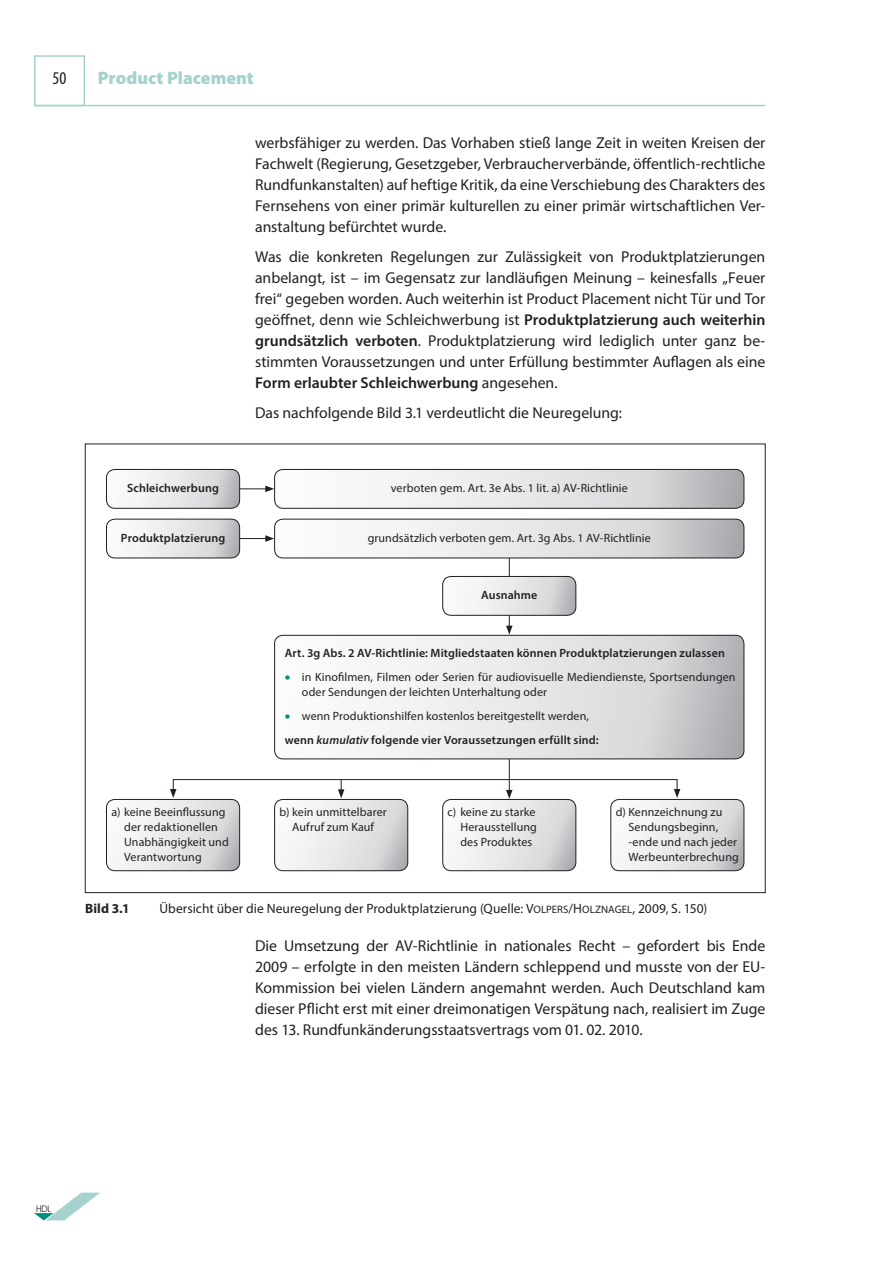
<style>
.page{position:relative;width:893px;height:1263px;background:#fff}
.page>*{position:absolute;margin:0;border:0;box-sizing:border-box;transform-origin:0 0}
.t1{font:900 18px "Myriad Pro";color:#a5d2cd}
.t2{font:condensed 18px "Myriad Pro";color:#231f20}
.t3{font:15.75px/21px "Myriad Pro";letter-spacing:-.005em;color:#231f20;text-align:justify}
.t4{font:13.5px "Myriad Pro";letter-spacing:.005em;color:#231f20}
.t5{font:700 13.5px "Myriad Pro";color:#231f20}
.t6{font:12px/15px "Myriad Pro";letter-spacing:.01em;color:#231f20}
.t7{font:600 12px "Myriad Pro";letter-spacing:.01em;color:#231f20}
.t8{font:9px "Avant Garde IT Cby BT";color:#231f20}
.s1{font-weight:600}
.s2{color:#008e7e}
.s3{font-weight:600;font-style:italic}
.s4{font-family:"Myriad Pro Regular SC800"}
.s5{font-family:"Myriad Pro Regular SC800";font-size:10.8px}
</style>
<div class="page">
<div style="left:34px;top:55px;width:51px;height:51px;border:2px solid #a5d2cd"></div>
<hr style="left:34px;top:105px;width:731px;height:1px;background:#a5d2cd">
<svg style="left:34px;top:1192px;width:66px;height:28px"></svg>
<hr style="left:509px;top:545px;width:1px;height:83px;background:#231f20">
<svg style="left:506px;top:626px;width:7px;height:9px"></svg>
<hr style="left:509px;top:759px;width:1px;height:33px;background:#231f20">
<svg style="left:275px;top:635px;width:469px;height:124px"></svg>
<div style="left:274px;top:635px;width:470px;height:124px;border:1px solid #231f20;border-radius:9px"></div>
<div style="left:173px;top:779px;width:504px;height:12px;border:1px solid #231f20"></div>
<svg style="left:275px;top:779px;width:133px;height:92px"></svg>
<div style="left:274px;top:799px;width:134px;height:72px;border:1px solid #231f20;border-radius:9px"></div>
<svg style="left:106px;top:789px;width:134px;height:82px"></svg>
<div style="left:106px;top:799px;width:134px;height:72px;border:1px solid #231f20;border-radius:9px"></div>
<svg style="left:443px;top:790px;width:133px;height:81px"></svg>
<div style="left:442px;top:799px;width:134px;height:72px;border:1px solid #231f20;border-radius:9px"></div>
<svg style="left:611px;top:789px;width:133px;height:82px"></svg>
<div style="left:611px;top:799px;width:133px;height:72px;border:1px solid #231f20;border-radius:9px"></div>
<svg style="left:443px;top:576px;width:133px;height:39px"></svg>
<div style="left:442px;top:576px;width:134px;height:39px;border:1px solid #231f20;border-radius:9px"></div>
<hr style="left:220px;top:538px;width:48px;height:1px;background:#231f20">
<svg style="left:265px;top:519px;width:479px;height:39px"></svg>
<svg style="left:106px;top:519px;width:134px;height:39px"></svg>
<div style="left:106px;top:519px;width:134px;height:39px;border:1px solid #231f20;border-radius:9px"></div>
<hr style="left:220px;top:489px;width:48px;height:1px;background:#231f20">
<svg style="left:265px;top:469px;width:479px;height:39px"></svg>
<svg style="left:106px;top:469px;width:134px;height:39px"></svg>
<div style="left:106px;top:469px;width:134px;height:39px;border:1px solid #231f20;border-radius:9px"></div>
<p class="t2" style="left:53px;top:67px;width:15px">50</p>
<p class="t1" style="left:98px;top:66px;width:158px">Product Placement</p>
<p class="t3" style="left:255px;top:132px;width:512px">werbsfähiger zu werden. Das Vorhaben stieß lange Zeit in weiten Kreisen der Fachwelt (Regierung, Gesetzgeber, Verbraucherverbände, öffentlich-rechtliche Rundfunkanstalten) auf heftige Kritik, da eine Verschiebung des Charakters des Fernsehens von einer primär kulturellen zu einer primär wirtschaftlichen Ver&shy;anstaltung befürchtet wurde.</p>
<p class="t3" style="left:255px;top:246px;width:512px">Was die konkreten Regelungen zur Zulässigkeit von Produktplatzierungen anbelangt, ist – im Gegensatz zur landläufigen Meinung – keinesfalls „Feuer frei“ gegeben worden. Auch weiterhin ist Product Placement nicht Tür und Tor geöffnet, denn wie Schleichwerbung ist <span class="s1">Produktplatzierung auch weiterhin grundsätzlich verboten</span>. Produktplatzierung wird lediglich unter ganz be&shy;stimmten Voraussetzungen und unter Erfüllung bestimmter Auflagen als eine <span class="s1">Form erlaubter Schleichwerbung</span> angesehen.</p>
<p class="t3" style="left:255px;top:402px;width:369px">Das nachfolgende Bild 3.1 verdeutlicht die Neuregelung:</p>
<p class="t7" style="left:127px;top:480px;width:93px">Schleichwerbung</p>
<p class="t6" style="left:391px;top:480px;width:238px">verboten gem. Art. 3e Abs. 1 lit. a) AV-Richtlinie</p>
<p class="t7" style="left:121px;top:530px;width:106px">Produktplatzierung</p>
<p class="t6" style="left:368px;top:530px;width:285px">grundsätzlich verboten gem. Art. 3g Abs. 1 AV-Richtlinie</p>
<p class="t7" style="left:481px;top:587px;width:58px">Ausnahme</p>
<p class="t7" style="left:285px;top:645px;width:441px">Art. 3g Abs. 2 AV-Richtlinie: Mitgliedstaaten können Produktplatzierungen zulassen</p>
<p class="t6" style="left:302px;top:669px;width:435px;text-indent:-17px"><span class="s2">•</span> in Kinofilmen, Filmen oder Serien für audiovisuelle Mediendienste, Sportsendungen oder Sendungen der leichten Unterhaltung oder</p>
<p class="t6" style="left:285px;top:704px;width:315px;line-height:24px"><span class="s2">•</span> wenn Produktionshilfen kostenlos bereitgestellt werden, <span class="s1">wenn</span> <span class="s3">kumulativ</span> <span class="s1">folgende vier Voraussetzungen erfüllt sind:</span></p>
<p class="t6" style="left:124px;top:805px;width:106px;text-indent:-13px">a) keine Beeinflussung der redaktionellen<br>Unabhängigkeit und<br>Verantwortung</p>
<p class="t6" style="left:460px;top:805px;width:78px;text-indent:-13px">c) keine zu starke<br>Herausstellung des Produktes</p>
<p class="t6" style="left:628px;top:805px;width:112px;text-indent:-13px">d) Kennzeichnung zu<br>Sendungsbeginn, ‑ende und nach jeder<br>Werbeunterbrechung</p>
<p class="t6" style="left:279px;top:805px;width:109px;text-align:center">b) kein unmittelbarer<br>Aufruf zum Kauf</p>
<p class="t5" style="left:85px;top:899px;width:46px">Bild 3.1</p>
<p class="t4" style="left:159px;top:900px;width:549px">Übersicht über die Neuregelung der Produktplatzierung (Quelle: <span class="s4">V</span><span class="s5">OLPERS</span><span class="s4">/H</span> <span class="s5">OLZNAGEL</span>, 2009, S. 150)</p>
<p class="t3" style="left:255px;top:935px;width:512px">Die Umsetzung der AV-Richtlinie in nationales Recht – gefordert bis Ende 2009 – erfolgte in den meisten Ländern schleppend und musste von der EU-Kommission bei vielen Ländern angemahnt werden. Auch Deutschland kam dieser Pflicht erst mit einer dreimonatigen Verspätung nach, realisiert im Zuge des 13. Rundfunkänderungsstaatsvertrags vom 01. 02. 2010.</p>
<p class="t8" style="left:36px;top:1203px;width:17px">HDL</p>
</div>
